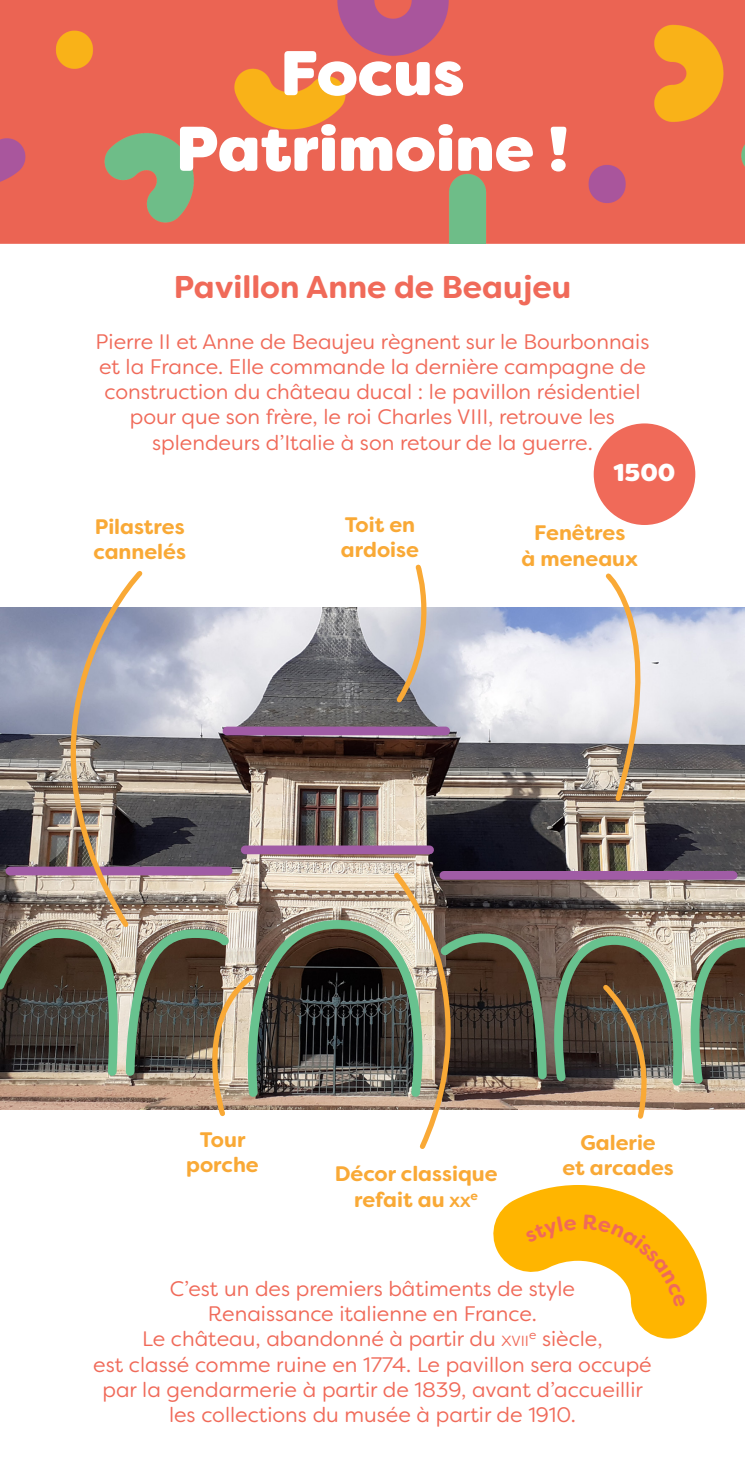
<style>
.page{position:relative;width:745px;height:1474px;background:#fff}
.page>*{position:absolute;margin:0;border:0;box-sizing:border-box;transform-origin:0 0}
.t1{font:800 63px "Filson Soft";color:#fff}
.t2{font:700 31.5px "Filson Soft";color:#f06a59}
.t3{font:800 24.5px "Filson Soft";color:#fff}
.t4{font:21px/25.2px "Filson Soft";color:#f06a59}
.t5{font:700 21px "Filson Soft";color:#f9a936}
.t6{font:700 12.25px "Filson Soft";color:#f9a936}
.s1{font-size:14.7px}
</style>
<div class="page">
<img style="left:0;top:0;width:744px;height:243px">
<img style="left:145px;top:608px;width:599px;height:262px">
<div style="left:593px;top:423px;width:101px;height:102px;background:#f06a59;border-radius:50%"></div>
<svg style="left:392px;top:564px;width:47px;height:143px"></svg>
<div style="left:10px;top:866px;width:218px;height:9px;background:#a05ca5"></div>
<div style="left:245px;top:845px;width:184px;height:9px;background:#a05ca5"></div>
<div style="left:227px;top:726px;width:218px;height:9px;background:#a05ca5"></div>
<svg style="left:0;top:570px;width:145px;height:300px;background:#999599"></svg>
<svg style="left:602px;top:573px;width:65px;height:232px"></svg>
<img style="left:0;top:870px;width:744px;height:279px">
<svg style="left:493px;top:1185px;width:213px;height:153px"></svg>
<p class="t1" style="left:280px;top:32px;width:185px">Focus</p>
<p class="t1" style="left:176px;top:108px;width:394px">Patrimoine !</p>
<p class="t2" style="left:174px;top:267px;width:398px">Pavillon Anne de Beaujeu</p>
<p class="t4" style="left:95px;top:328px;width:555px">Pierre II et Anne de Beaujeu règnent sur le Bourbonnais</p>
<p class="t4" style="left:99px;top:354px;width:548px">et la France. Elle commande la dernière campagne de construction du château ducal : le pavillon résidentiel</p>
<p class="t4" style="left:130px;top:404px;width:486px">pour que son frère, le roi Charles VIII, retrouve les</p>
<p class="t4" style="left:152px;top:429px;width:442px">splendeurs d’Italie à son retour de la guerre.</p>
<p class="t5" style="left:95px;top:512px;width:91px">Pilastres</p>
<p class="t5" style="left:93px;top:538px;width:94px">cannelés</p>
<p class="t5" style="left:344px;top:511px;width:72px">Toit en</p>
<p class="t5" style="left:341px;top:536px;width:79px">ardoise</p>
<p class="t3" style="left:613px;top:456px;width:63px">1500</p>
<p class="t5" style="left:534px;top:519px;width:92px">Fenêtres</p>
<p class="t5" style="left:521px;top:544px;width:118px">à meneaux</p>
<p class="t5" style="left:200px;top:1125px;width:47px">Tour</p>
<p class="t5" style="left:186px;top:1150px;width:74px">porche</p>
<p class="t5" style="left:580px;top:1128px;width:77px">Galerie</p>
<p class="t5" style="left:334px;top:1160px;width:164px">Décor classique</p>
<p class="t5" style="left:562px;top:1153px;width:113px">et arcades</p>
<p class="t5" style="left:354px;top:1185px;width:118px">refait au <span class="s1">xx</span></p>
<p class="t6" style="left:470px;top:1187px;width:9px">e</p>
<p class="t4" style="left:170px;top:1275px;width:406px">C’est un des premiers bâtiments de style</p>
<p class="t4" style="left:208px;top:1301px;width:330px">Renaissance italienne en France.</p>
<p class="t4" style="left:142px;top:1326px;width:461px">Le château, abandonné à partir du <span class="s1">xvii</span><sup>e</sup> siècle,</p>
<p class="t4" style="left:93px;top:1351px;width:559px">est classé comme ruine en 1774. Le pavillon sera occupé</p>
<p class="t4" style="left:102px;top:1376px;width:541px">par la gendarmerie à partir de 1839, avant d’accueillir</p>
<p class="t4" style="left:169px;top:1401px;width:408px">les collections du musée à partir de 1910.</p>
</div>
